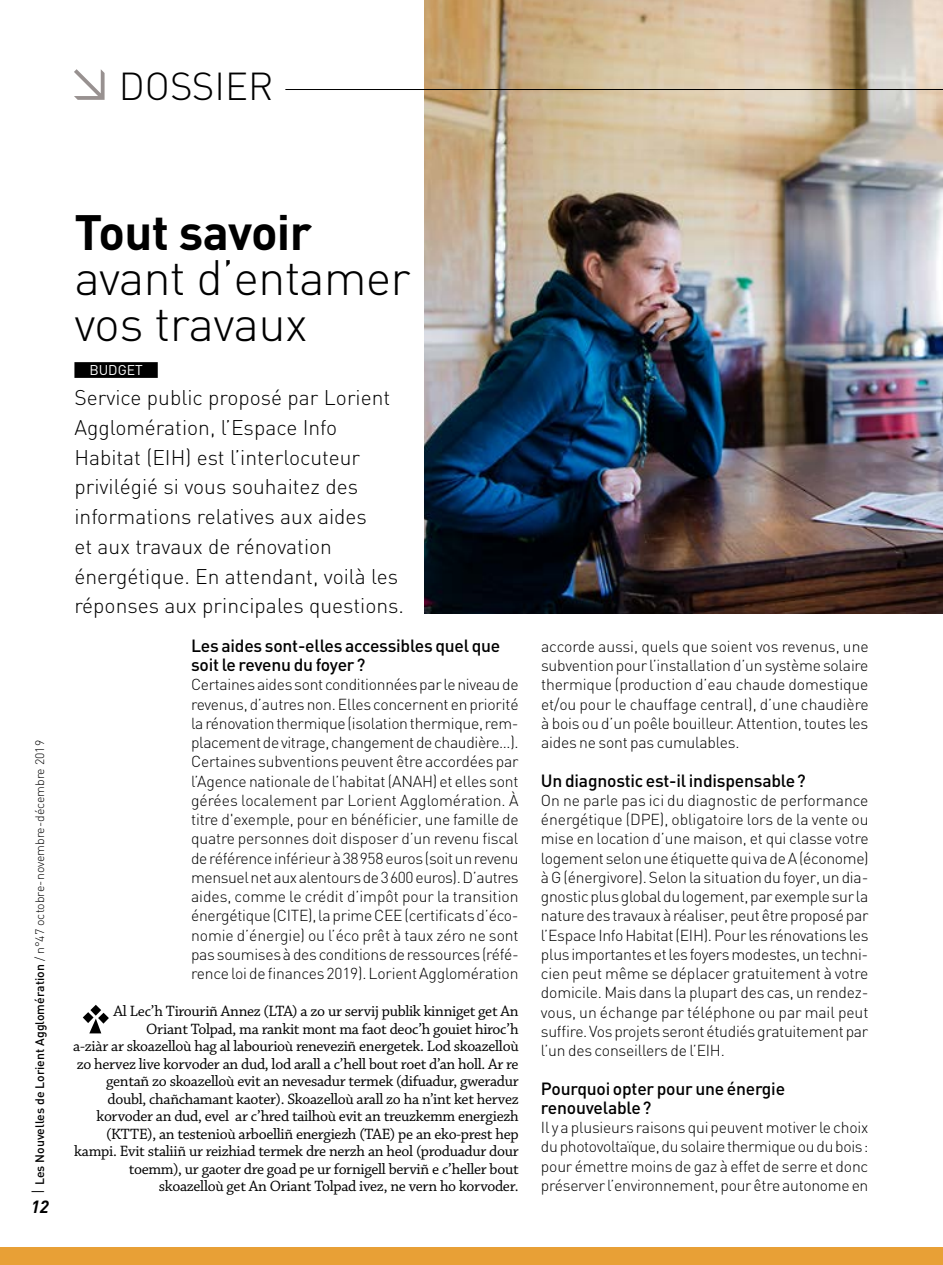
<style>
.page{position:relative;width:943px;height:1265px;background:#fff}
.page>*{position:absolute;margin:0;border:0;box-sizing:border-box;transform-origin:0 0}
.t1{font:300 49px/45.5px "DIN";letter-spacing:-.02em;color:#000}
.t2{font:700 49px "DIN";letter-spacing:-.015em;color:#000}
.t3{font:300 38.5px "DIN";color:#000}
.t4{font:300 21px/29.8px "DIN";color:#000}
.t5{font:500 17.5px/19.2px "DIN";letter-spacing:-.01em;color:#000}
.t6{font:italic 700 17.5px "DIN";color:#000}
.t7{font:300 15.75px/19.2px "DIN";letter-spacing:-.015em;color:#000;text-align:justify}
.t8{font:15.75px/17.5px "Chaparral Pro";letter-spacing:-.02em;color:#000;text-align:right}
.t9{font:14px "DIN";color:#fff}
.t10{font:500 12.25px "DIN";color:#000}
.s1{color:#989190}
.s2{font-weight:300;font-size:17.5px}
.s3{font-weight:300}
</style>
<div class="page">
<div style="left:0;top:1248px;width:943px;height:17px;background:#e8a036"></div>
<div style="left:74px;top:362px;width:84px;height:16px;background:#000"></div>
<img style="left:424px;top:0;width:519px;height:613px">
<hr style="left:285px;top:89px;width:658px;height:1px;background:#000">
<svg style="left:83px;top:1005px;width:26px;height:28px"></svg>
<h2 class="t3" style="left:69px;top:62px;width:205px"><span class="s1">➢</span> DOSSIER</h2>
<p class="t10" style="left:32px;top:1194px;width:456px;rotate:-90deg"><span class="s2">I</span> Les Nouvelles de Lorient Agglomération <span class="s3">/ n°47 octobre-novembre-décembre 2019</span></p>
<p class="t6" style="left:31px;top:1195px;width:20px">12</p>
<h1 class="t2" style="left:74px;top:200px;width:239px">Tout savoir</h1>
<h1 class="t1" style="left:74px;top:255px;width:338px">avant d’entamer vos travaux</h1>
<p class="t9" style="left:89px;top:362px;width:55px">BUDGET</p>
<p class="t4" style="left:74px;top:383px;width:331px">Service public proposé par Lorient Agglomération, l’Espace Info Habitat (EIH) est l’interlocuteur privilégié si vous souhaitez des informations relatives aux aides<br>et aux travaux de rénovation énergétique. En attendant, voilà les réponses aux principales questions.</p>
<p class="t5" style="left:191px;top:635px;width:311px">Les aides sont-elles accessibles quel que soit le revenu du foyer?</p>
<p class="t7" style="left:191px;top:675px;width:329px">Certaines aides sont conditionnées par le niveau de revenus, d’autres non. Elles concernent en priorité la rénovation thermique (isolation thermique, rem&shy;placement de vitrage, changement de chaudière…).<br>Certaines subventions peuvent être accordées par l’Agence nationale de l’habitat (ANAH) et elles sont gérées localement par Lorient Agglomération. À titre d'exemple, pour en bénéficier, une famille de quatre personnes doit disposer d’un revenu fiscal de référence inférieur à 38958 euros (soit un revenu mensuel net aux alentours de 3600euros). D’autres aides, comme le crédit d’impôt pour la transition énergétique (CITE), la prime CEE (certificats d’éco&shy;nomie d’énergie) ou l’éco prêt à taux zéro ne sont pas soumises à des conditions de ressources (réfé&shy;rence loi de finances 2019). Lorient Agglomération</p>
<p class="t8" style="left:73px;top:1003px;width:447px">Al Lec’h Tirouriñ Annez (LTA) a zo ur servij publik kinniget get An Oriant Tolpad, ma rankit mont ma faot deoc’h gouiet hiroc’h<br>a-ziàr ar skoazelloù hag al labourioù reneveziñ energetek. Lod skoazelloù zo hervez live korvoder an dud, lod arall a c’hell bout roet d’an holl. Ar re gentañ zo skoazelloù evit an nevesadur termek (difuadur, gweradur doubl, chañchamant kaoter). Skoazelloù arall zo ha n’int ket hervez korvoder an dud, evel ar c’hred tailhoù evit an treuzkemm energiezh (KTTE), an testenioù arboelliñ energiezh (TAE) pe an eko-prest hep kampi. Evit staliiñ ur reizhiad termek dre nerzh an heol (produadur dour toemm), ur gaoter dre goad pe ur fornigell berviñ e c’heller bout skoazelloù get An Oriant Tolpad ivez, ne vern ho korvoder.</p>
<p class="t7" style="left:541px;top:636px;width:329px">accorde aussi, quels que soient vos revenus, une subvention pour l’installation d’un système solaire thermique (production d’eau chaude domestique et/ou pour le chauffage central), d’une chaudière à bois ou d’un poêle bouilleur. Attention, toutes les aides ne sont pas cumulables.</p>
<p class="t5" style="left:541px;top:770px;width:266px">Un diagnostic est-il indispensable?</p>
<p class="t7" style="left:541px;top:790px;width:329px">On ne parle pas ici du diagnostic de performance énergétique (DPE), obligatoire lors de la vente ou mise en location d’une maison, et qui classe votre logement selon une étiquette qui va de A (économe) à G (énergivore). Selon la situation du foyer, un dia&shy;gnostic plus global du logement, par exemple sur la nature des travaux à réaliser, peut être proposé par l’Espace Info Habitat (EIH). Pour les rénovations les plus importantes et les foyers modestes, un techni&shy;cien peut même se déplacer gratuitement à votre domicile. Mais dans la plupart des cas, un rendez&shy;vous, un échange par téléphone ou par mail peut suffire. Vos projets seront étudiés gratuitement par l’un des conseillers de l’EIH.</p>
<p class="t5" style="left:541px;top:1078px;width:246px">Pourquoi opter pour une énergie renouvelable?</p>
<p class="t7" style="left:541px;top:1118px;width:329px">Il y a plusieurs raisons qui peuvent motiver le choix du photovoltaïque, du solaire thermique ou du bois: pour émettre moins de gaz à effet de serre et donc préserver l’environnement, pour être autonome en</p>
</div>
